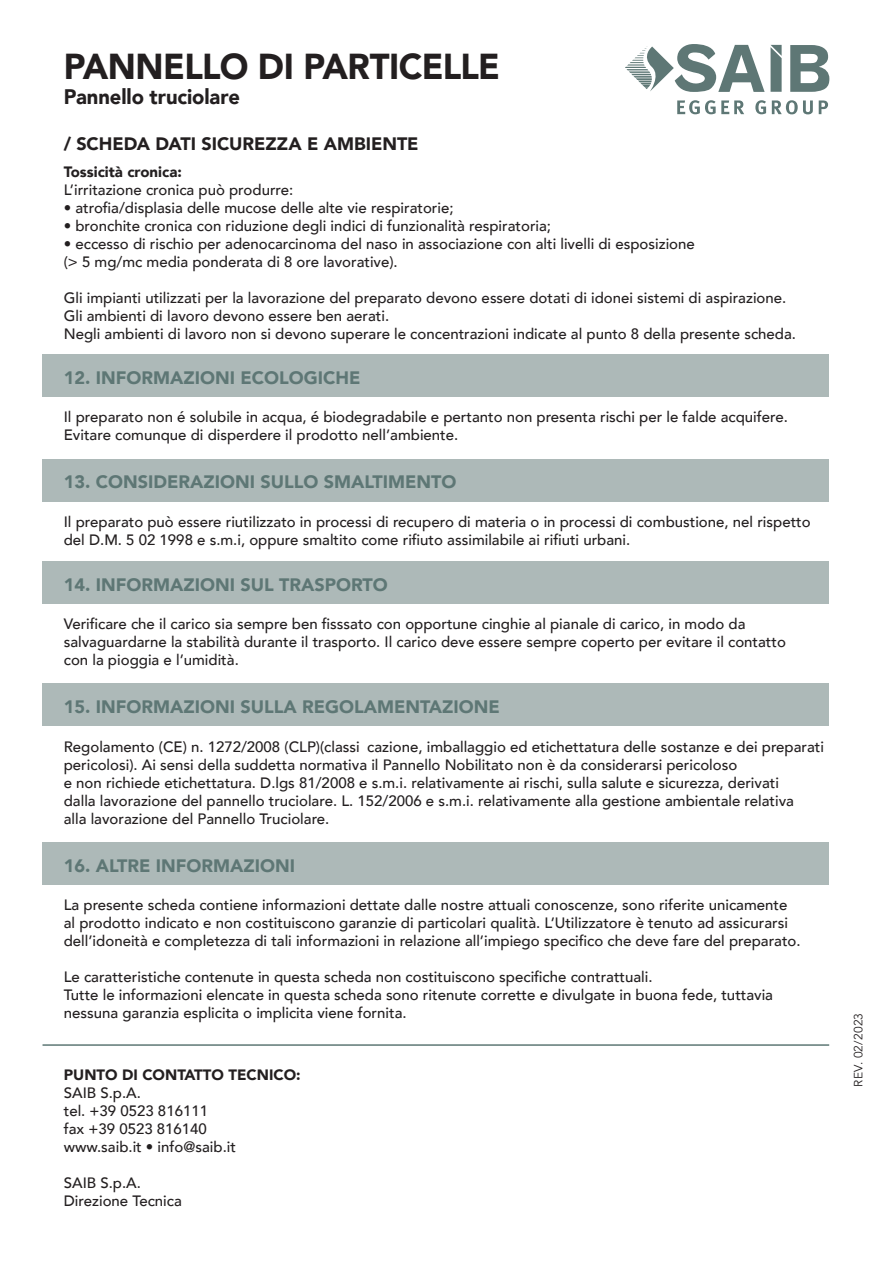
<style>
.page{position:relative;width:893px;height:1263px;background:#fff}
.page>*{position:absolute;margin:0;border:0;box-sizing:border-box;transform-origin:0 0}
.t1{font:900 36px "Avenir";letter-spacing:-.02em;color:#231f20;scale:.96 1}
.t2{font:900 21px "Avenir";letter-spacing:-.005em;color:#231f20;scale:.96 1}
.t3{font:900 18px "Avenir";color:#5e7775}
.t4{font:900 18px "Avenir";color:#231f20}
.t5{font:500 15px/18px "Avenir";color:#231f20}
.t6{font:900 15px "Avenir";color:#231f20}
.t7{font:12px "Avenir";letter-spacing:.01em;color:#231f20}
</style>
<div class="page">
<svg style="left:625px;top:44px;width:140px;height:48px"></svg>
<svg style="left:790px;top:45px;width:39px;height:47px"></svg>
<svg style="left:771px;top:45px;width:11px;height:47px"></svg>
<svg style="left:677px;top:100px;width:151px;height:14px"></svg>
<div style="left:43px;top:354px;width:786px;height:42px;background:#adb9b8"></div>
<div style="left:43px;top:459px;width:786px;height:42px;background:#adb9b8"></div>
<div style="left:43px;top:561px;width:786px;height:43px;background:#adb9b8"></div>
<div style="left:43px;top:684px;width:786px;height:42px;background:#adb9b8"></div>
<div style="left:43px;top:842px;width:786px;height:42px;background:#adb9b8"></div>
<hr style="left:43px;top:1044px;width:786px;height:2px;background:#5e7775">
<p class="t1" style="left:64px;top:35px;width:456px">PANNELLO DI PARTICELLE</p>
<p class="t2" style="left:64px;top:78px;width:185px">Pannello truciolare</p>
<p class="t4" style="left:64px;top:129px;width:356px">/ SCHEDA DATI SICUREZZA E AMBIENTE</p>
<p class="t6" style="left:64px;top:159px;width:120px">Tossicità cronica:</p>
<p class="t5" style="left:64px;top:180px;width:231px">L’irritazione cronica può produrre:</p>
<p class="t5" style="left:64px;top:198px;width:391px">• atrofia/displasia delle mucose delle alte vie respiratorie;</p>
<p class="t5" style="left:64px;top:216px;width:489px">• bronchite cronica con riduzione degli indici di funzionalità respiratoria;</p>
<p class="t5" style="left:64px;top:234px;width:633px">• eccesso di rischio per adenocarcinoma del naso in associazione con alti livelli di esposizione</p>
<p class="t5" style="left:64px;top:252px;width:336px">(&gt; 5 mg/mc media ponderata di 8 ore lavorative).</p>
<p class="t5" style="left:64px;top:288px;width:724px">Gli impianti utilizzati per la lavorazione del preparato devono essere dotati di idonei sistemi di aspirazione.</p>
<p class="t5" style="left:64px;top:306px;width:327px">Gli ambienti di lavoro devono essere ben aerati.</p>
<p class="t5" style="left:64px;top:324px;width:734px">Negli ambienti di lavoro non si devono superare le concentrazioni indicate al punto 8 della presente scheda.</p>
<p class="t3" style="left:64px;top:362px;width:298px">12. INFORMAZIONI ECOLOGICHE</p>
<p class="t5" style="left:64px;top:407px;width:726px">Il preparato non é solubile in acqua, é biodegradabile e pertanto non presenta rischi per le falde acquifere.</p>
<p class="t5" style="left:64px;top:425px;width:396px">Evitare comunque di disperdere il prodotto nell’ambiente.</p>
<p class="t3" style="left:64px;top:467px;width:394px">13. CONSIDERAZIONI SULLO SMALTIMENTO</p>
<p class="t5" style="left:64px;top:512px;width:748px">Il preparato può essere riutilizzato in processi di recupero di materia o in processi di combustione, nel rispetto del D.M. 5 02 1998 e s.m.i, oppure smaltito come rifiuto assimilabile ai rifiuti urbani.</p>
<p class="t3" style="left:64px;top:569px;width:325px">14. INFORMAZIONI SUL TRASPORTO</p>
<p class="t5" style="left:64px;top:614px;width:724px">Verificare che il carico sia sempre ben fisssato con opportune cinghie al pianale di carico, in modo da salvaguardarne la stabilità durante il trasporto. Il carico deve essere sempre coperto per evitare il contatto</p>
<p class="t5" style="left:64px;top:650px;width:177px">con la pioggia e l’umidità.</p>
<p class="t3" style="left:64px;top:692px;width:437px">15. INFORMAZIONI SULLA REGOLAMENTAZIONE</p>
<p class="t5" style="left:64px;top:737px;width:762px">Regolamento (CE) n. 1272/2008 (CLP)(classi cazione, imballaggio ed etichettatura delle sostanze e dei preparati</p>
<p class="t5" style="left:64px;top:755px;width:675px">pericolosi). Ai sensi della suddetta normativa il Pannello Nobilitato non è da considerarsi pericoloso</p>
<p class="t5" style="left:64px;top:773px;width:717px">e non richiede etichettatura. D.lgs 81/2008 e s.m.i. relativamente ai rischi, sulla salute e sicurezza, derivati</p>
<p class="t5" style="left:64px;top:791px;width:732px">dalla lavorazione del pannello truciolare. L. 152/2006 e s.m.i. relativamente alla gestione ambientale relativa</p>
<p class="t5" style="left:64px;top:809px;width:267px">alla lavorazione del Pannello Truciolare.</p>
<p class="t3" style="left:64px;top:850px;width:233px">16. ALTRE INFORMAZIONI</p>
<p class="t5" style="left:64px;top:895px;width:738px">La presente scheda contiene informazioni dettate dalle nostre attuali conoscenze, sono riferite unicamente al prodotto indicato e non costituiscono garanzie di particolari qualità. L’Utilizzatore è tenuto ad assicurarsi dell’idoneità e completezza di tali informazioni in relazione all’impiego specifico che deve fare del preparato.</p>
<p class="t5" style="left:64px;top:967px;width:590px">Le caratteristiche contenute in questa scheda non costituiscono specifiche contrattuali.</p>
<p class="t5" style="left:64px;top:985px;width:711px">Tutte le informazioni elencate in questa scheda sono ritenute corrette e divulgate in buona fede, tuttavia nessuna garanzia esplicita o implicita viene fornita.</p>
<p class="t6" style="left:64px;top:1062px;width:238px">PUNTO DI CONTATTO TECNICO:</p>
<p class="t5" style="left:64px;top:1083px;width:79px">SAIB S.p.A.</p>
<p class="t5" style="left:64px;top:1101px;width:146px">tel. +39 0523 816111</p>
<p class="t5" style="left:64px;top:1119px;width:145px">fax +39 0523 816140</p>
<p class="t5" style="left:64px;top:1137px;width:174px">www.saib.it • info@saib.it</p>
<p class="t5" style="left:64px;top:1173px;width:79px">SAIB S.p.A.</p>
<p class="t5" style="left:64px;top:1191px;width:120px">Direzione Tecnica</p>
<p class="t7" style="left:851px;top:1086px;width:75px;rotate:-90deg">REV. 02/2023</p>
</div>
